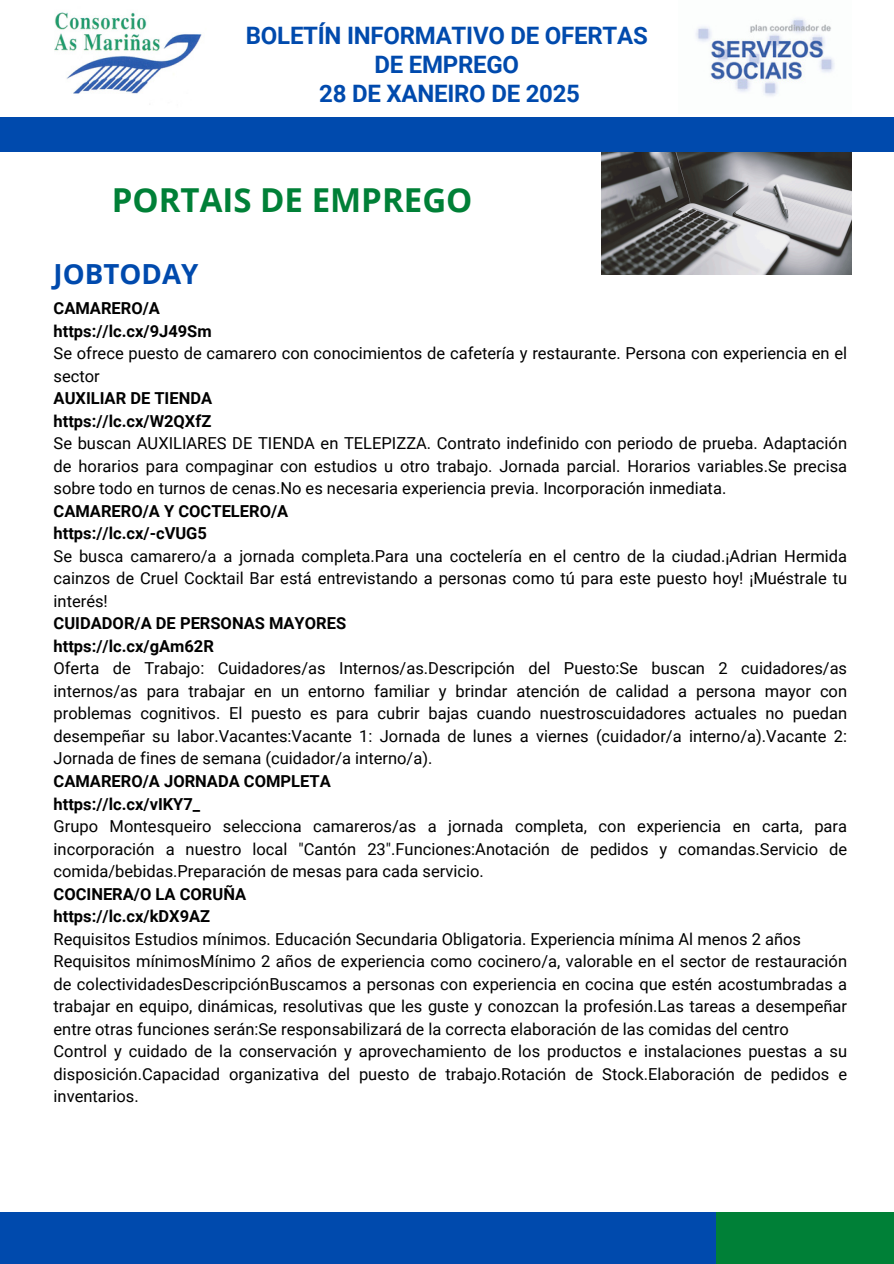
<style>
.page{position:relative;width:894px;height:1264px;background:#fff}
.page>*{position:absolute;margin:0;border:0;box-sizing:border-box;transform-origin:0 0}
.t1{font:700 33px "Open Sans";color:#008037}
.t2{font:700 27.75px "Open Sans";color:#004aad}
.t3{font:700 24px/29.2px "Roboto";letter-spacing:-.01em;color:#004aad;text-align:center}
.t4{font:16.5px/22.5px "Roboto";color:#000;text-align:justify}
.t5{font:700 16.5px "Roboto";color:#000}
</style>
<div class="page">
<div style="left:0;top:1212px;width:719px;height:51px;background:#004aad"></div>
<div style="left:715px;top:1212px;width:178px;height:51px;background:#008037"></div>
<div style="left:0;top:118px;width:893px;height:34px;background:#004aad"></div>
<img style="left:695px;top:18px;width:140px;height:78px">
<img style="left:54px;top:12px;width:148px;height:82px">
<img style="left:601px;top:152px;width:250px;height:123px">
<p class="t3" style="left:246px;top:21px;width:403px">BOLETÍN INFORMATIVO DE OFERTAS<br>DE EMPREGO<br>28 DE XANEIRO DE 2025</p>
<p class="t1" style="left:112px;top:176px;width:362px">PORTAIS DE EMPREGO</p>
<h3 class="t2" style="left:54px;top:254px;width:146px">JOBTODAY</h3>
<p class="t5" style="left:54px;top:299px;width:108px">CAMARERO/A</p>
<p class="t5" style="left:54px;top:321px;width:159px">https://lc.cx/9J49Sm</p>
<h1 class="t4" style="left:54px;top:342px;width:794px">Se ofrece puesto de camarero con conocimientos de cafetería y restaurante. Persona con experiencia en el sector</h1>
<h2 class="t5" style="left:54px;top:389px;width:160px">AUXILIAR DE TIENDA</h2>
<p class="t5" style="left:54px;top:411px;width:159px">https://lc.cx/W2QXfZ</p>
<p class="t4" style="left:54px;top:432px;width:794px">Se buscan AUXILIARES DE TIENDA en TELEPIZZA. Contrato indefinido con periodo de prueba. Adaptación de horarios para compaginar con estudios u otro trabajo. Jornada parcial. Horarios variables.Se precisa sobre todo en turnos de cenas.No es necesaria experiencia previa. Incorporación inmediata.</p>
<p class="t5" style="left:54px;top:501px;width:236px">CAMARERO/A Y COCTELERO/A</p>
<p class="t5" style="left:54px;top:524px;width:155px">https://lc.cx/-cVUG5</p>
<p class="t4" style="left:54px;top:545px;width:794px">Se busca camarero/a a jornada completa.Para una coctelería en el centro de la ciudad.¡Adrian Hermida cainzos de Cruel Cocktail Bar está entrevistando a personas como tú para este puesto hoy! ¡Muéstrale tu interés!</p>
<p class="t5" style="left:54px;top:614px;width:294px">CUIDADOR/A DE PERSONAS MAYORES</p>
<p class="t5" style="left:54px;top:636px;width:162px">https://lc.cx/gAm62R</p>
<p class="t4" style="left:54px;top:657px;width:794px">Oferta de Trabajo: Cuidadores/as Internos/as.Descripción del Puesto:Se buscan 2 cuidadores/as internos/as para trabajar en un entorno familiar y brindar atención de calidad a persona mayor con problemas cognitivos. El puesto es para cubrir bajas cuando nuestroscuidadores actuales no puedan desempeñar su labor.Vacantes:Vacante 1: Jornada de lunes a viernes (cuidador/a interno/a).Vacante 2:<br>Jornada de fines de semana (cuidador/a interno/a).</p>
<p class="t5" style="left:54px;top:771px;width:278px">CAMARERO/A JORNADA COMPLETA</p>
<p class="t5" style="left:54px;top:794px;width:148px">https://lc.cx/vIKY7_</p>
<p class="t4" style="left:54px;top:815px;width:794px">Grupo Montesqueiro selecciona camareros/as a jornada completa, con experiencia en carta, para incorporación a nuestro local "Cantón 23".Funciones:Anotación de pedidos y comandas.Servicio de comida/bebidas.Preparación de mesas para cada servicio.</p>
<p class="t5" style="left:54px;top:884px;width:194px">COCINERA/O LA CORUÑA</p>
<p class="t5" style="left:54px;top:906px;width:158px">https://lc.cx/kDX9AZ</p>
<p class="t4" style="left:54px;top:927px;width:748px">Requisitos Estudios mínimos. Educación Secundaria Obligatoria. Experiencia mínima Al menos 2 años</p>
<p class="t4" style="left:54px;top:950px;width:794px">Requisitos mínimosMínimo 2 años de experiencia como cocinero/a, valorable en el sector de restauración de colectividadesDescripciónBuscamos a personas con experiencia en cocina que estén acostumbradas a trabajar en equipo, dinámicas, resolutivas que les guste y conozcan la profesión.Las tareas a desempeñar entre otras funciones serán:Se responsabilizará de la correcta elaboración de las comidas del centro</p>
<p class="t4" style="left:54px;top:1040px;width:794px">Control y cuidado de la conservación y aprovechamiento de los productos e instalaciones puestas a su disposición.Capacidad organizativa del puesto de trabajo.Rotación de Stock.Elaboración de pedidos e inventarios.</p>
</div>
